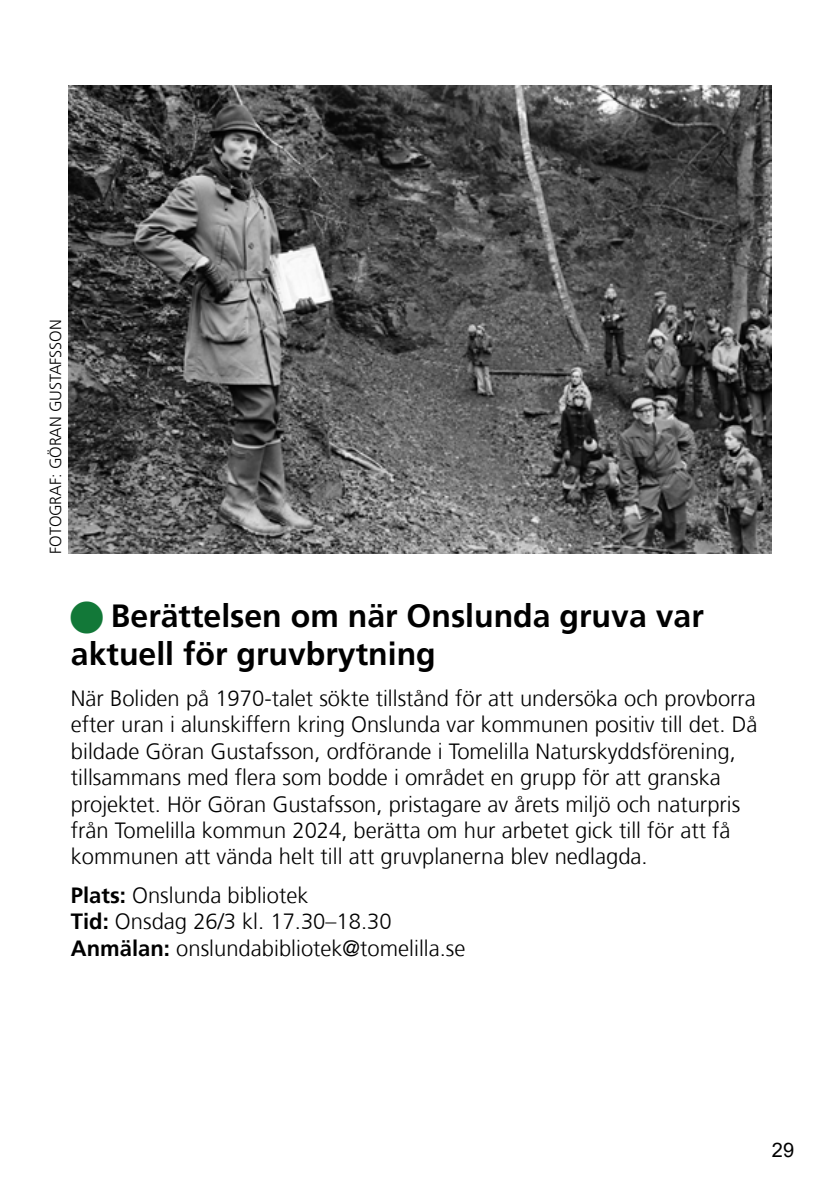
<style>
.page{position:relative;width:840px;height:1191px;background:#fff}
.page>*{position:absolute;margin:0;border:0;box-sizing:border-box;transform-origin:0 0}
.t1{font:700 32px/38.4px "Frutiger";color:#000}
.t2{font:300 22px/26.4px "Frutiger";color:#000}
.t3{font:20px "Arial";color:#000}
.t4{font:300 16px "Frutiger";letter-spacing:-.005em;color:#000}
.s1{color:#127838}
.s2{font-weight:700}
</style>
<div class="page">
<img style="left:68px;top:86px;width:703px;height:468px">
<p class="t4" style="left:47px;top:554px;width:236px;rotate:-90deg">FOTOGRAF: GÖRAN GUSTAFSSON</p>
<h1 class="t1" style="left:71px;top:596px;width:634px"><span class="s1">■</span> Berättelsen om när Onslunda gruva var aktuell för gruvbrytning</h1>
<p class="t2" style="left:71px;top:685px;width:687px">När Boliden på 1970-talet sökte tillstånd för att undersöka och provborra efter uran i alunskiffern kring Onslunda var kommunen positiv till det. Då bildade Göran Gustafsson, ordförande i Tomelilla Naturskyddsförening, tillsammans med flera som bodde i området en grupp för att granska projektet. Hör Göran Gustafsson, pristagare av årets miljö och naturpris från Tomelilla kommun 2024, berätta om hur arbetet gick till för att få kommunen att vända helt till att gruvplanerna blev nedlagda.</p>
<p class="t2" style="left:71px;top:882px;width:396px"><span class="s2">Plats:</span> Onslunda bibliotek<br><span class="s2">Tid:</span> Onsdag 26/3 kl. 17.30–18.30<br><span class="s2">Anmälan:</span> onslundabibliotek@tomelilla.se</p>
<p class="t3" style="left:771px;top:1136px;width:24px">29</p>
</div>
